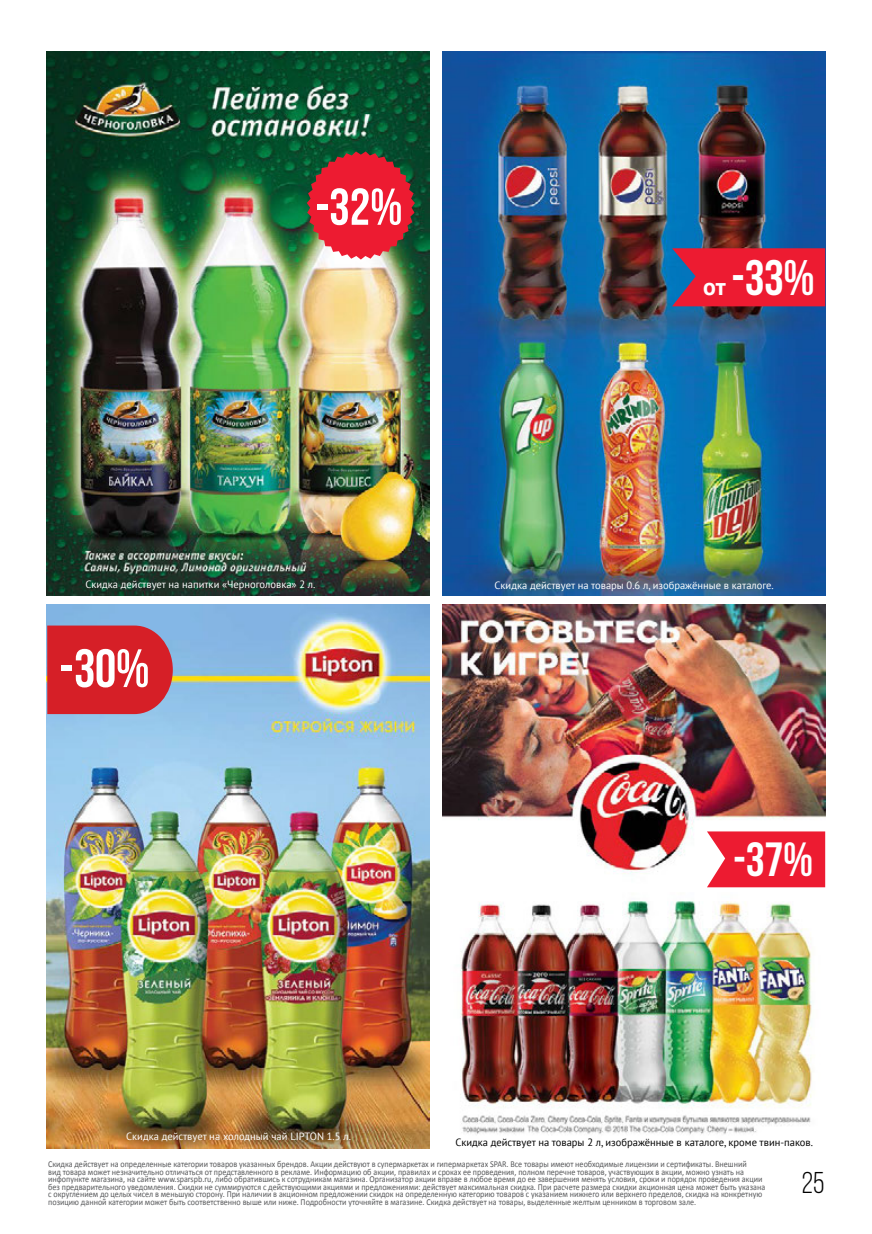
<style>
.page{position:relative;width:872px;height:1234px;background:#fff}
.page>*{position:absolute;margin:0;border:0;box-sizing:border-box;transform-origin:0 0}
.t1{font:700 53.85px "Bebas Neue";color:#fff}
.t2{font:700 51.75px "Bebas Neue";color:#fff}
.t3{font:700 49.8px "Bebas Neue";color:#fff}
.t4{font:700 47.85px "Bebas Neue";color:#fff}
.t5{font:30px "Bebas Neue";color:#000}
.t6{font:10.5px "PT Sans";color:#fff}
.t7{font:10.5px "PT Sans";color:#000}
.t8{font:9px/7.5px "Calibri";color:#58595b;scale:.9 1}
.s1{font-family:"PT Sans";font-size:23.85px}
</style>
<div class="page">
<img style="left:47px;top:51px;width:382px;height:544px">
<img style="left:442px;top:51px;width:383px;height:544px">
<img style="left:47px;top:604px;width:382px;height:544px">
<img style="left:442px;top:604px;width:383px;height:531px">
<svg style="left:307px;top:151px;width:108px;height:108px;background:#bd3239"></svg>
<svg style="left:707px;top:831px;width:118px;height:56px;background:#ee2e42"></svg>
<svg style="left:672px;top:248px;width:153px;height:58px;background:#d9223c"></svg>
<svg style="left:47px;top:625px;width:126px;height:89px;background:#d02a34"></svg>
<h2 class="t2" style="left:315px;top:178px;width:89px">-32%</h2>
<h3 class="t3" style="left:703px;top:250px;width:113px"><span class="s1">от</span> -33%</h3>
<p class="t6" style="left:85px;top:578px;width:231px">Скидка действует на напитки «Черноголовка» 2 л.</p>
<p class="t6" style="left:494px;top:578px;width:281px">Скидка действует на товары 0.6 л, изображённые в каталоге.</p>
<h1 class="t1" style="left:59px;top:638px;width:92px">-30%</h1>
<p class="t6" style="left:126px;top:1128px;width:226px">Скидка действует на холодный чай LIPTON 1.5 л.</p>
<h3 class="t4" style="left:733px;top:833px;width:82px">-37%</h3>
<p class="t7" style="left:455px;top:1135px;width:359px">Скидка действует на товары 2 л, изображённые в каталоге, кроме твин-паков.</p>
<p class="t8" style="left:48px;top:1160px;width:798px">Скидка действует на определенные категории товаров указанных брендов. Акции действуют в супермаркетах и гипермаркетах SPAR. Все товары имеют необходимые лицензии и сертификаты. Внешний<br>вид товара может незначительно отличаться от представленного в рекламе. Информацию об акции, правилах и сроках ее проведения, полном перечне товаров, участвующих в акции, можно узнать на инфопункте магазина, на сайте www.sparspb.ru, либо обратившись к сотрудникам магазина. Организатор акции вправе в любое время до ее завершения менять условия, сроки и порядок проведения акции без предварительного уведомления. Скидки не суммируются с действующими акциями и предложениями: действует максимальная скидка. При расчете размера скидки акционная цена может быть указана с округлением до целых чисел в меньшую сторону. При наличии в акционном предложении скидок на определенную категорию товаров с указанием нижнего или верхнего пределов, скидка на конкретную позицию данной категории может быть соответственно выше или ниже. Подробности уточняйте в магазине. Скидка действует на товары, выделенные желтым ценником в торговом зале.</p>
<h3 class="t5" style="left:802px;top:1166px;width:24px">25</h3>
</div>
